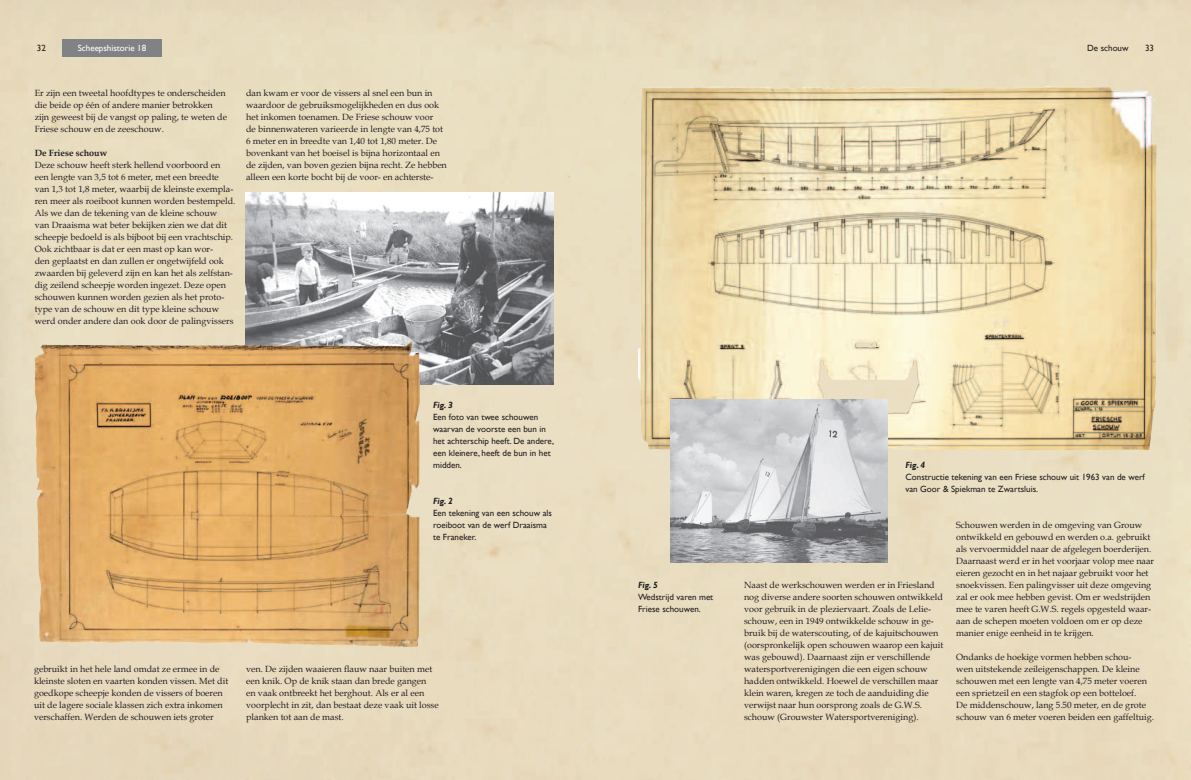
<style>
.page{position:relative;width:1191px;height:780px;background:#fff}
.page>*{position:absolute;margin:0;border:0;box-sizing:border-box;transform-origin:0 0}
.t1{font:9px/12px "Book Antiqua";color:#231f20}
.t2{font:9px/12px "Gill Sans";color:#231f20}
.t3{font:italic 700 9px "Gill Sans";color:#231f20}
.t4{font:9px "Gill Sans";color:#fff}
.t5{font:700 9px "Book Antiqua";color:#231f20}
</style>
<div class="page">
<img style="left:0;top:0;width:1191px;height:780px">
<div style="left:62px;top:40px;width:100px;height:17px;background:#808285"></div>
<img style="left:246px;top:192px;width:307px;height:192px">
<img style="left:203px;top:342px;width:207px;height:4px">
<img style="left:845px;top:86px;width:266px;height:3px">
<img style="left:671px;top:399px;width:216px;height:163px">
<p class="t2" style="left:37px;top:42px;width:10px">32</p>
<p class="t4" style="left:78px;top:43px;width:70px">Scheepshistorie 18</p>
<p class="t2" style="left:1087px;top:42px;width:43px">De schouw</p>
<p class="t2" style="left:1145px;top:42px;width:10px">33</p>
<p class="t1" style="left:35px;top:87px;width:194px">Er zijn een tweetal hoofdtypes te onderscheiden die beide op één of andere manier betrokken zijn geweest bij de vangst op paling, te weten de Friese schouw en de zeeschouw.</p>
<p class="t5" style="left:35px;top:147px;width:74px">De Friese schouw</p>
<p class="t1" style="left:35px;top:159px;width:202px">Deze schouw heeft sterk hellend voorboord en een lengte van 3,5 tot 6 meter, met een breedte van 1,3 tot 1,8 meter, waarbij de kleinste exempla&shy;ren meer als roeiboot kunnen worden bestempeld.<br>Als we dan de tekening van de kleine schouw<br>van Draaisma wat beter bekijken zien we dat dit scheepje bedoeld is als bijboot bij een vrachtschip.<br>Ook zichtbaar is dat er een mast op kan wor-<br>den geplaatst en dan zullen er ongetwijfeld ook zwaarden bij geleverd zijn en kan het als zelfstan&shy;dig zeilend scheepje worden ingezet. Deze open schouwen kunnen worden gezien als het proto&shy;type van de schouw en dit type kleine schouw werd onder andere dan ook door de palingvissers</p>
<p class="t1" style="left:246px;top:87px;width:202px">dan kwam er voor de vissers al snel een bun in waardoor de gebruiksmogelijkheden en dus ook het inkomen toenamen. De Friese schouw voor<br>de binnenwateren varieerde in lengte van 4,75 tot 6 meter en in breedte van 1,40 tot 1,80 meter. De bovenkant van het boeisel is bijna horizontaal en de zijden, van boven gezien bijna recht. Ze hebben alleen een korte bocht bij de voor- en achterste-</p>
<p class="t3" style="left:433px;top:400px;width:21px">Fig. 3</p>
<p class="t2" style="left:433px;top:411px;width:122px">Een foto van twee schouwen waarvan de voorste een bun in het achterschip heeft. De andere, een kleinere, heeft de bun in het midden.</p>
<p class="t3" style="left:433px;top:496px;width:21px">Fig. 2</p>
<p class="t2" style="left:433px;top:507px;width:120px">Een tekening van een schouw als roeiboot van de werf Draaisma te Franeker.</p>
<p class="t1" style="left:34px;top:663px;width:196px">gebruikt in het hele land omdat ze ermee in de kleinste sloten en vaarten konden vissen. Met dit goedkope scheepje konden de vissers of boeren uit de lagere sociale klassen zich extra inkomen verschaffen. Werden de schouwen iets groter</p>
<p class="t1" style="left:246px;top:663px;width:194px">ven. De zijden waaieren flauw naar buiten met een knik. Op de knik staan dan brede gangen<br>en vaak ontbreekt het berghout. Als er al een voorplecht in zit, dan bestaat deze vaak uit losse planken tot aan de mast.</p>
<p class="t3" style="left:638px;top:580px;width:21px">Fig. 5</p>
<p class="t2" style="left:638px;top:591px;width:77px">Wedstrijd varen met<br>Friese schouwen.</p>
<p class="t3" style="left:905px;top:460px;width:21px">Fig. 4</p>
<p class="t2" style="left:905px;top:471px;width:241px">Constructie tekening van een Friese schouw uit 1963 van de werf van Goor &amp; Spiekman te Zwartsluis.</p>
<p class="t1" style="left:744px;top:579px;width:201px">Naast de werkschouwen werden er in Friesland nog diverse andere soorten schouwen ontwikkeld voor gebruik in de pleziervaart. Zoals de Lelie&shy;schouw, een in 1949 ontwikkelde schouw in ge&shy;bruik bij de waterscouting, of de kajuitschouwen (oorspronkelijk open schouwen waarop een kajuit was gebouwd). Daarnaast zijn er verschillende watersportverenigingen die een eigen schouw hadden ontwikkeld. Hoewel de verschillen maar klein waren, kregen ze toch de aanduiding die verwijst naar hun oorsprong zoals de G.W.S. schouw (Grouwster Watersportvereniging).</p>
<p class="t1" style="left:956px;top:519px;width:199px">Schouwen werden in de omgeving van Grouw ontwikkeld en gebouwd en werden o.a. gebruikt als vervoermiddel naar de afgelegen boerderijen.<br>Daarnaast werd er in het voorjaar volop mee naar eieren gezocht en in het najaar gebruikt voor het snoekvissen. Een palingvisser uit deze omgeving zal er ook mee hebben gevist. Om er wedstrijden mee te varen heeft G.W.S. regels opgesteld waar&shy;aan de schepen moeten voldoen om er op deze manier enige eenheid in te krijgen.</p>
<p class="t1" style="left:956px;top:651px;width:199px">Ondanks de hoekige vormen hebben schou-<br>wen uitstekende zeileigenschappen. De kleine schouwen met een lengte van 4,75 meter voeren een sprietzeil en een stagfok op een botteloef.<br>De middenschouw, lang 5.50 meter, en de grote schouw van 6 meter voeren beiden een gaffeltuig.</p>
</div>
